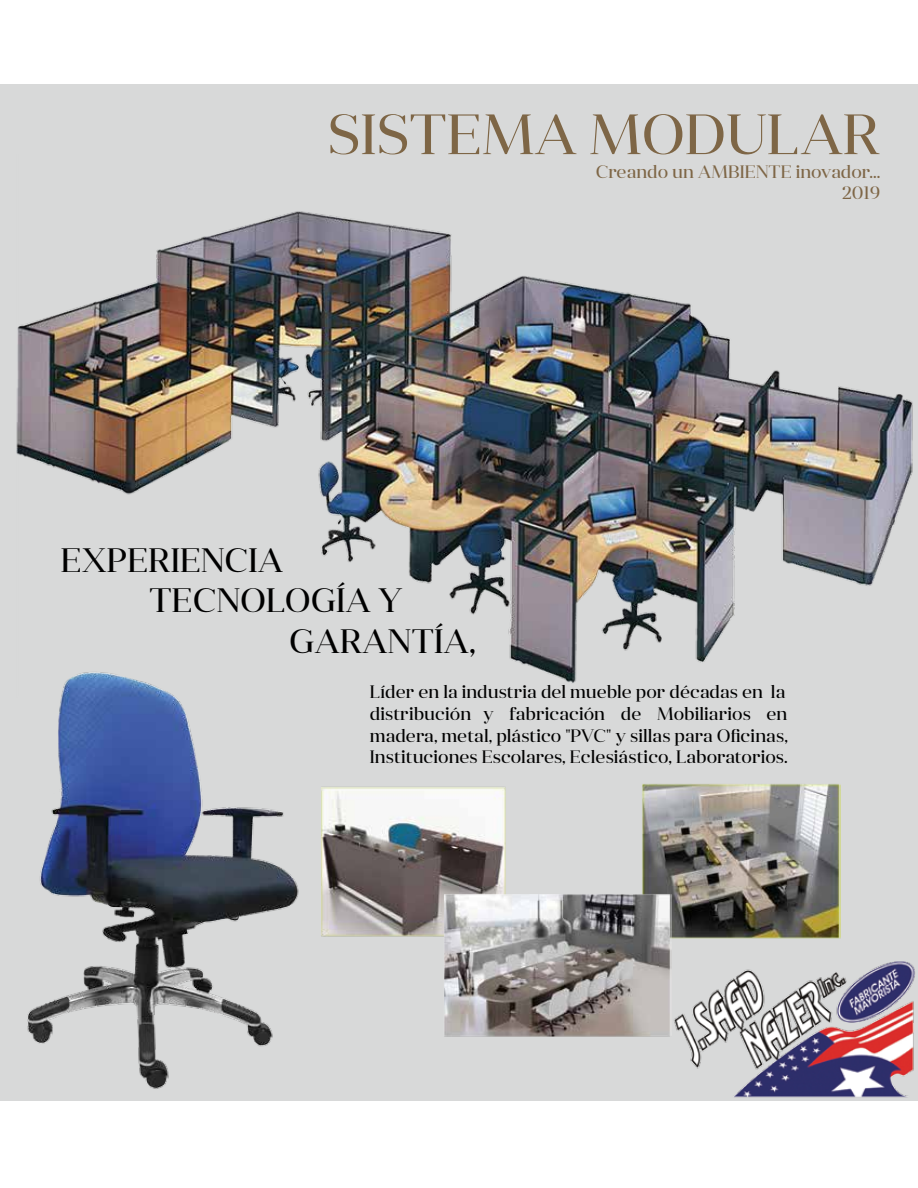
<style>
.page{position:relative;width:918px;height:1188px;background:#fff}
.page>*{position:absolute;margin:0;border:0;box-sizing:border-box;transform-origin:0 0}
.t1{font:56.7px "Anglecia Pro Display";color:#7e6646}
.t2{font:33.75px "Anglecia Pro Display";color:#000}
.t3{font:18px/21.6px "Anglecia Pro Display";color:#000}
.t4{font:18px/21.6px "Anglecia Pro Display";color:#7e6646;text-align:right}
</style>
<div class="page">
<div style="left:0;top:84px;width:918px;height:1017px;background:#d8d9d9"></div>
<img style="left:16px;top:211px;width:897px;height:472px">
<img style="left:642px;top:784px;width:199px;height:155px">
<img style="left:321px;top:786px;width:185px;height:151px">
<img style="left:443px;top:893px;width:228px;height:144px">
<img style="left:18px;top:662px;width:285px;height:427px">
<img style="left:668px;top:959px;width:247px;height:139px">
<h1 class="t1" style="left:327px;top:98px;width:555px">SISTEMA MODULAR</h1>
<p class="t4" style="left:596px;top:160px;width:286px">Creando un AMBIENTE inovador...<br>2019</p>
<h2 class="t2" style="left:61px;top:538px;width:224px">EXPERIENCIA</h2>
<h2 class="t2" style="left:149px;top:579px;width:255px">TECNOLOGÍA Y</h2>
<h2 class="t2" style="left:289px;top:619px;width:188px">GARANTÍA,</h2>
<p class="t3" style="left:370px;top:681px;width:420px">Líder en la industria del mueble por décadas en la distribución y fabricación de Mobiliarios en madera, metal, plástico "PVC" y sillas para Oficinas, Instituciones Escolares, Eclesiástico, Laboratorios.</p>
</div>
